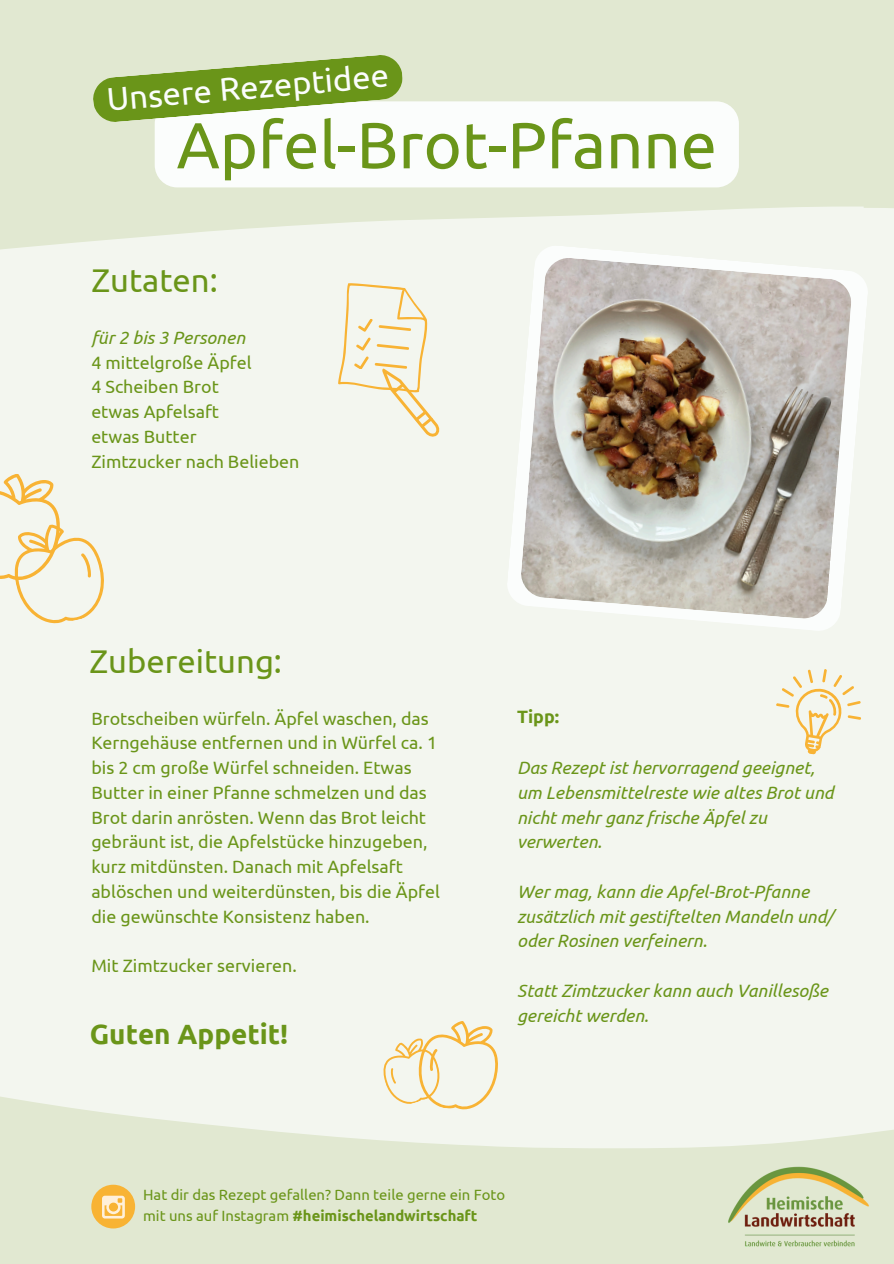
<style>
.page{position:relative;width:894px;height:1264px;background:#fff}
.page>*{position:absolute;margin:0;border:0;box-sizing:border-box;transform-origin:0 0}
.t1{font:64.95px "Ubuntu";color:#6a9519}
.t2{font:32.85px "Ubuntu";color:#6a9519}
.t3{font:32.85px "Ubuntu";color:#fbfdfc}
.t4{font:700 27.9px "Ubuntu";color:#6a9519}
.t5{font:17.85px/24.8px "Ubuntu";color:#6a9519}
.t6{font:italic 17.85px/24.8px "Ubuntu";color:#6a9519}
.t7{font:700 17.85px "Ubuntu";color:#6a9519}
.t8{font:14.85px/20.2px "Ubuntu";color:#6a9519}
.s1{font-style:italic}
.s2{font-weight:700}
</style>
<div class="page">
<div style="left:0;top:0;width:893px;height:1263px;background:#e1e8d1"></div>
<div style="left:0;top:206px;width:893px;height:942px;background:#f3f6ef"></div>
<div style="left:155px;top:101px;width:583px;height:86px;background:#fbfdfc;border-radius:22px"></div>
<svg style="left:506px;top:245px;width:362px;height:386px;background:#f4f7f2"></svg>
<img style="left:520px;top:257px;width:332px;height:362px">
<div style="left:91px;top:1184px;width:44px;height:44px;background:#f8b334;border-radius:50%"></div>
<svg style="left:102px;top:1195px;width:23px;height:23px"></svg>
<img style="left:728px;top:1166px;width:141px;height:81px">
<svg style="left:775px;top:669px;width:86px;height:88px;background:#f3ecd4"></svg>
<svg style="left:93px;top:55px;width:310px;height:67px"></svg>
<svg style="left:336px;top:281px;width:105px;height:157px;background:#f3eeda"></svg>
<svg style="left:0;top:467px;width:113px;height:164px;background:#f3eed8"></svg>
<svg style="left:375px;top:1015px;width:129px;height:99px;background:#f3eed9"></svg>
<p class="t3" style="left:105px;top:81px;width:284px;rotate:-5deg">Unsere Rezeptidee</p>
<h2 class="t1" style="left:177px;top:108px;width:541px">Apfel-Brot-Pfanne</h2>
<p class="t2" style="left:91px;top:261px;width:128px">Zutaten:</p>
<h5 class="t5" style="left:91px;top:325px;width:209px"><span class="s1">für 2 bis 3 Personen<br></span>4 mittelgroße Äpfel<br>4 Scheiben Brot<br>etwas Apfelsaft<br>etwas Butter<br>Zimtzucker nach Belieben</h5>
<h5 class="t2" style="left:89px;top:642px;width:194px">Zubereitung:</h5>
<p class="t5" style="left:91px;top:705px;width:350px">Brotscheiben würfeln. Äpfel waschen, das Kerngehäuse entfernen und in Würfel ca. 1 bis 2 cm große Würfel schneiden. Etwas Butter in einer Pfanne schmelzen und das Brot darin anrösten. Wenn das Brot leicht gebräunt ist, die Apfelstücke hinzugeben, kurz mitdünsten. Danach mit Apfelsaft ablöschen und weiterdünsten, bis die Äpfel die gewünschte Konsistenz haben.</p>
<h2 class="t5" style="left:91px;top:953px;width:207px">Mit Zimtzucker servieren.</h2>
<h5 class="t4" style="left:90px;top:1017px;width:200px">Guten Appetit!</h5>
<p class="t7" style="left:517px;top:706px;width:44px">Tipp:</p>
<h2 class="t6" style="left:517px;top:755px;width:318px">Das Rezept ist hervorragend geeignet, um Lebensmittelreste wie altes Brot und nicht mehr ganz frische Äpfel zu verwerten.</h2>
<p class="t6" style="left:517px;top:878px;width:317px">Wer mag, kann die Apfel-Brot-Pfanne zusätzlich mit gestiftelten Mandeln und/ oder Rosinen verfeinern.</p>
<p class="t6" style="left:517px;top:977px;width:312px">Statt Zimtzucker kann auch Vanillesoße gereicht werden.</p>
<h3 class="t8" style="left:143px;top:1184px;width:363px">Hat dir das Rezept gefallen? Dann teile gerne ein Foto mit uns auf Instagram <span class="s2">#heimischelandwirtschaft</span></h3>
</div>
